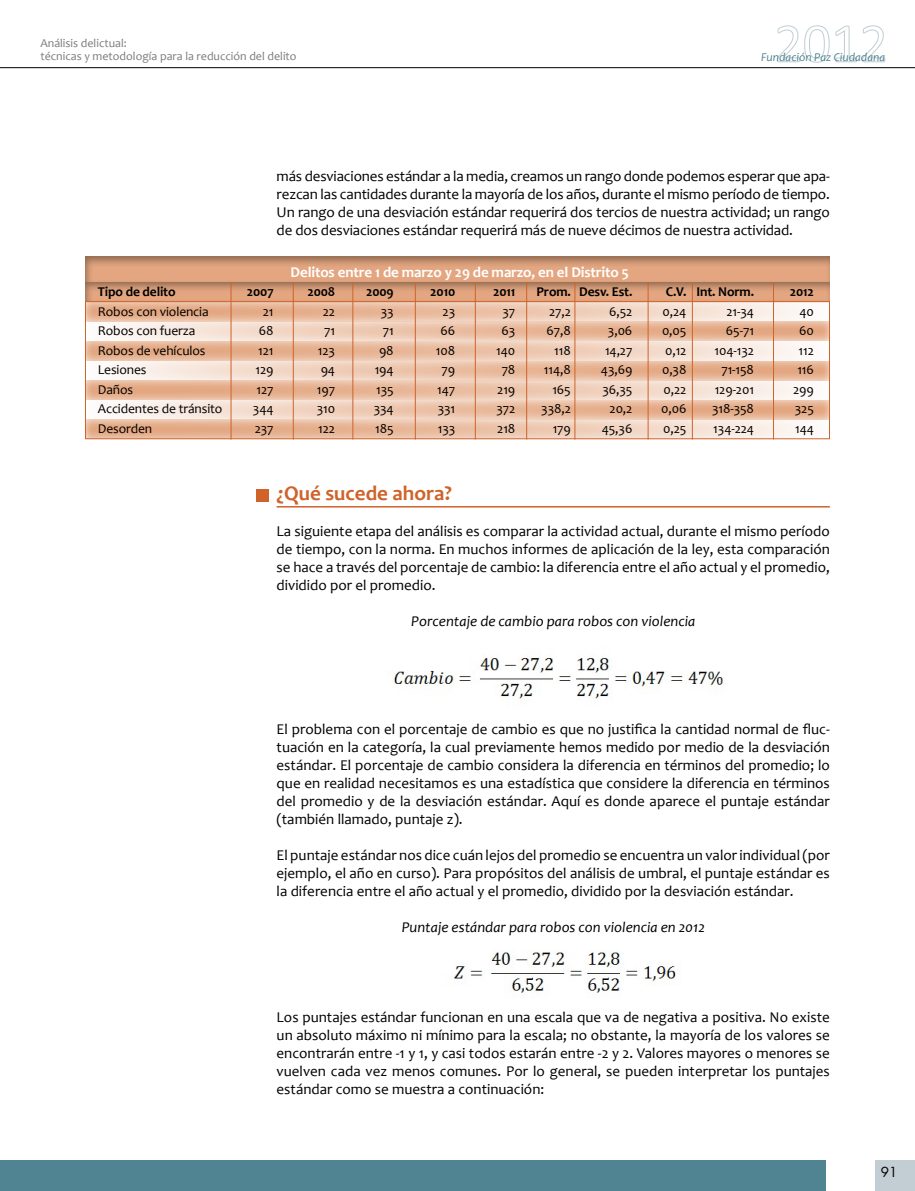
<style>
.page{position:relative;width:915px;height:1191px;background:#fff}
.page>*{position:absolute;margin:0;border:0;box-sizing:border-box;transform-origin:0 0}
.t1{font:700 21px "Candara";color:#cf632a}
.t2{font:15px/18px "Candara";color:#000;text-align:justify}
.t3{font:italic 15px "Candara";color:#000}
.t4{font:700 15px "Candara";letter-spacing:-.01em;color:#fff}
.t5{font:13.5px "Candara";letter-spacing:-.01em;color:#000}
.t6{font:700 13.5px "Candara";letter-spacing:-.01em;color:#000}
.t7{font:13.5px "Futura Std";color:#000}
.t8{font:12px/13.5px "Candara";color:#7a7c7f}
.t9{font:italic 12px "Candara";color:#508492}
</style>
<div class="page">
<svg style="left:777px;top:25px;width:108px;height:38px"></svg>
<hr style="left:0;top:67px;width:914px;height:1px;background:#000">
<div style="left:875px;top:1160px;width:39px;height:31px;background:#c3ced4"></div>
<div style="left:0;top:1160px;width:825px;height:31px;background:#508492"></div>
<div style="left:84px;top:300px;width:747px;height:22px;background:#fff;opacity:.93"></div>
<div style="left:84px;top:320px;width:746px;height:21px;background:#fff;opacity:.93"></div>
<div style="left:84px;top:339px;width:747px;height:22px;background:#fff;opacity:.93"></div>
<div style="left:84px;top:379px;width:747px;height:22px;background:#fff;opacity:.93"></div>
<div style="left:84px;top:398px;width:746px;height:21px;background:#fff;opacity:.93"></div>
<div style="left:84px;top:418px;width:747px;height:22px;background:#fff;opacity:.93"></div>
<div style="left:84px;top:359px;width:746px;height:21px;background:#fff;opacity:.93"></div>
<div style="left:84px;top:280px;width:747px;height:22px;background:#000;opacity:.38"></div>
<div style="left:84px;top:255px;width:747px;height:27px;background:#000;opacity:.38"></div>
<div style="left:85px;top:301px;width:744px;height:138px;border:1px solid #cf632a"></div>
<hr style="left:475px;top:282px;width:1px;height:157px;background:#cf632a">
<hr style="left:526px;top:282px;width:1px;height:157px;background:#cf632a">
<hr style="left:574px;top:282px;width:1px;height:157px;background:#cf632a">
<hr style="left:647px;top:282px;width:1px;height:157px;background:#cf632a">
<hr style="left:691px;top:282px;width:1px;height:157px;background:#cf632a">
<hr style="left:772px;top:282px;width:1px;height:157px;background:#cf632a">
<hr style="left:293px;top:282px;width:1px;height:157px;background:#cf632a">
<hr style="left:352px;top:282px;width:1px;height:157px;background:#cf632a">
<hr style="left:415px;top:282px;width:1px;height:157px;background:#cf632a">
<hr style="left:230px;top:282px;width:1px;height:157px;background:#cf632a">
<div style="left:256px;top:489px;width:13px;height:12px;background:#cf632a"></div>
<hr style="left:276px;top:506px;width:553px;height:1px;background:#cf632a">
<img style="left:388px;top:656px;width:335px;height:44px">
<img style="left:453px;top:950px;width:224px;height:48px">
<p class="t8" style="left:40px;top:36px;width:258px">Análisis delictual:<br>técnicas y metodología para la reducción del delito</p>
<p class="t9" style="left:761px;top:50px;width:125px">Fundación Paz Ciudadana</p>
<p class="t2" style="left:276px;top:167px;width:554px">más desviaciones estándar a la media, creamos un rango donde podemos esperar que apa&shy;rezcan las cantidades durante la mayoría de los años, durante el mismo período de tiempo.<br>Un rango de una desviación estándar requerirá dos tercios de nuestra actividad; un rango de dos desviaciones estándar requerirá más de nueve décimos de nuestra actividad.</p>
<p class="t4" style="left:290px;top:263px;width:339px">Delitos entre 1 de marzo y 29 de marzo, en el Distrito 5</p>
<p class="t6" style="left:98px;top:284px;width:79px">Tipo de delito</p>
<p class="t6" style="left:247px;top:284px;width:28px">2007</p>
<p class="t6" style="left:307px;top:284px;width:29px">2008</p>
<p class="t6" style="left:366px;top:284px;width:29px">2009</p>
<p class="t6" style="left:430px;top:284px;width:26px">2010</p>
<p class="t6" style="left:493px;top:284px;width:24px">2011</p>
<p class="t6" style="left:536px;top:284px;width:97px">Prom. Desv. Est.</p>
<p class="t6" style="left:665px;top:284px;width:90px">C.V. Int. Norm.</p>
<p class="t6" style="left:789px;top:284px;width:26px">2012</p>
<p class="t5" style="left:98px;top:303px;width:112px">Robos con violencia</p>
<p class="t5" style="left:263px;top:303px;width:12px">21</p>
<p class="t5" style="left:323px;top:303px;width:14px">22</p>
<p class="t5" style="left:380px;top:303px;width:14px">33</p>
<p class="t5" style="left:442px;top:303px;width:14px">23</p>
<p class="t5" style="left:502px;top:303px;width:14px">37</p>
<p class="t5" style="left:549px;top:303px;width:23px">27,2</p>
<p class="t5" style="left:609px;top:303px;width:25px">6,52</p>
<p class="t5" style="left:662px;top:303px;width:25px">0,24</p>
<p class="t5" style="left:726px;top:303px;width:29px">21-34</p>
<p class="t5" style="left:799px;top:303px;width:16px">40</p>
<p class="t5" style="left:98px;top:323px;width:99px">Robos con fuerza</p>
<p class="t5" style="left:259px;top:323px;width:16px">68</p>
<p class="t5" style="left:324px;top:323px;width:12px">71</p>
<p class="t5" style="left:382px;top:323px;width:12px">71</p>
<p class="t5" style="left:440px;top:323px;width:16px">66</p>
<p class="t5" style="left:501px;top:323px;width:15px">63</p>
<p class="t5" style="left:546px;top:323px;width:26px">67,8</p>
<p class="t5" style="left:607px;top:323px;width:26px">3,06</p>
<p class="t5" style="left:661px;top:323px;width:26px">0,05</p>
<p class="t5" style="left:725px;top:323px;width:30px">65-71</p>
<p class="t5" style="left:799px;top:323px;width:16px">60</p>
<p class="t5" style="left:98px;top:342px;width:109px">Robos de vehículos</p>
<p class="t5" style="left:258px;top:342px;width:17px">121</p>
<p class="t5" style="left:318px;top:342px;width:19px">123</p>
<p class="t5" style="left:379px;top:342px;width:16px">98</p>
<p class="t5" style="left:436px;top:342px;width:21px">108</p>
<p class="t5" style="left:496px;top:342px;width:21px">140</p>
<p class="t5" style="left:554px;top:342px;width:18px">118</p>
<p class="t5" style="left:604px;top:342px;width:29px">14,27</p>
<p class="t5" style="left:665px;top:342px;width:23px">0,12</p>
<p class="t5" style="left:714px;top:342px;width:41px">104-132</p>
<p class="t5" style="left:798px;top:342px;width:17px">112</p>
<p class="t5" style="left:98px;top:362px;width:50px">Lesiones</p>
<p class="t5" style="left:255px;top:362px;width:20px">129</p>
<p class="t5" style="left:320px;top:362px;width:16px">94</p>
<p class="t5" style="left:374px;top:362px;width:21px">194</p>
<p class="t5" style="left:441px;top:362px;width:15px">79</p>
<p class="t5" style="left:501px;top:362px;width:15px">78</p>
<p class="t5" style="left:543px;top:362px;width:28px">114,8</p>
<p class="t5" style="left:600px;top:362px;width:33px">43,69</p>
<p class="t5" style="left:661px;top:362px;width:26px">0,38</p>
<p class="t5" style="left:721px;top:362px;width:34px">71-158</p>
<p class="t5" style="left:797px;top:362px;width:18px">116</p>
<p class="t5" style="left:98px;top:381px;width:37px">Daños</p>
<p class="t5" style="left:256px;top:381px;width:19px">127</p>
<p class="t5" style="left:317px;top:381px;width:20px">197</p>
<p class="t5" style="left:376px;top:381px;width:19px">135</p>
<p class="t5" style="left:437px;top:381px;width:20px">147</p>
<p class="t5" style="left:497px;top:381px;width:20px">219</p>
<p class="t5" style="left:552px;top:381px;width:20px">165</p>
<p class="t5" style="left:602px;top:381px;width:32px">36,35</p>
<p class="t5" style="left:663px;top:381px;width:24px">0,22</p>
<p class="t5" style="left:714px;top:381px;width:41px">129-201</p>
<p class="t5" style="left:792px;top:381px;width:22px">299</p>
<p class="t5" style="left:98px;top:401px;width:126px">Accidentes de tránsito</p>
<p class="t5" style="left:253px;top:401px;width:22px">344</p>
<p class="t5" style="left:316px;top:401px;width:20px">310</p>
<p class="t5" style="left:373px;top:401px;width:22px">334</p>
<p class="t5" style="left:437px;top:401px;width:19px">331</p>
<p class="t5" style="left:496px;top:401px;width:20px">372</p>
<p class="t5" style="left:541px;top:401px;width:31px">338,2</p>
<p class="t5" style="left:609px;top:401px;width:24px">20,2</p>
<p class="t5" style="left:661px;top:401px;width:27px">0,06</p>
<p class="t5" style="left:711px;top:401px;width:43px">318-358</p>
<p class="t5" style="left:794px;top:401px;width:21px">325</p>
<p class="t5" style="left:98px;top:420px;width:56px">Desorden</p>
<p class="t5" style="left:255px;top:420px;width:20px">237</p>
<p class="t5" style="left:318px;top:420px;width:18px">122</p>
<p class="t5" style="left:375px;top:420px;width:20px">185</p>
<p class="t5" style="left:437px;top:420px;width:19px">133</p>
<p class="t5" style="left:497px;top:420px;width:20px">218</p>
<p class="t5" style="left:552px;top:420px;width:20px">179</p>
<p class="t5" style="left:601px;top:420px;width:32px">45,36</p>
<p class="t5" style="left:663px;top:420px;width:25px">0,25</p>
<p class="t5" style="left:713px;top:420px;width:42px">134-224</p>
<p class="t5" style="left:794px;top:420px;width:20px">144</p>
<h1 class="t1" style="left:276px;top:480px;width:177px">¿Qué sucede ahora?</h1>
<p class="t2" style="left:276px;top:522px;width:554px">La siguiente etapa del análisis es comparar la actividad actual, durante el mismo período de tiempo, con la norma. En muchos informes de aplicación de la ley, esta comparación se hace a través del porcentaje de cambio: la diferencia entre el año actual y el promedio, dividido por el promedio.</p>
<p class="t3" style="left:411px;top:612px;width:285px">Porcentaje de cambio para robos con violencia</p>
<p class="t2" style="left:276px;top:720px;width:554px">El problema con el porcentaje de cambio es que no justifica la cantidad normal de fluc&shy;tuación en la categoría, la cual previamente hemos medido por medio de la desviación estándar. El porcentaje de cambio considera la diferencia en términos del promedio; lo que en realidad necesitamos es una estadística que considere la diferencia en términos del promedio y de la desviación estándar. Aquí es donde aparece el puntaje estándar (también llamado, puntaje z).</p>
<p class="t2" style="left:276px;top:846px;width:554px">El puntaje estándar nos dice cuán lejos del promedio se encuentra un valor individual (por ejemplo, el año en curso). Para propósitos del análisis de umbral, el puntaje estándar es la diferencia entre el año actual y el promedio, dividido por la desviación estándar.</p>
<p class="t3" style="left:401px;top:918px;width:304px">Puntaje estándar para robos con violencia en 2012</p>
<p class="t2" style="left:276px;top:1008px;width:554px">Los puntajes estándar funcionan en una escala que va de negativa a positiva. No existe un absoluto máximo ni mínimo para la escala; no obstante, la mayoría de los valores se encontrarán entre -1 y 1, y casi todos estarán entre -2 y 2. Valores mayores o menores se vuelven cada vez menos comunes. Por lo general, se pueden interpretar los puntajes estándar como se muestra a continuación:</p>
<p class="t7" style="left:880px;top:1163px;width:18px">91</p>
</div>
